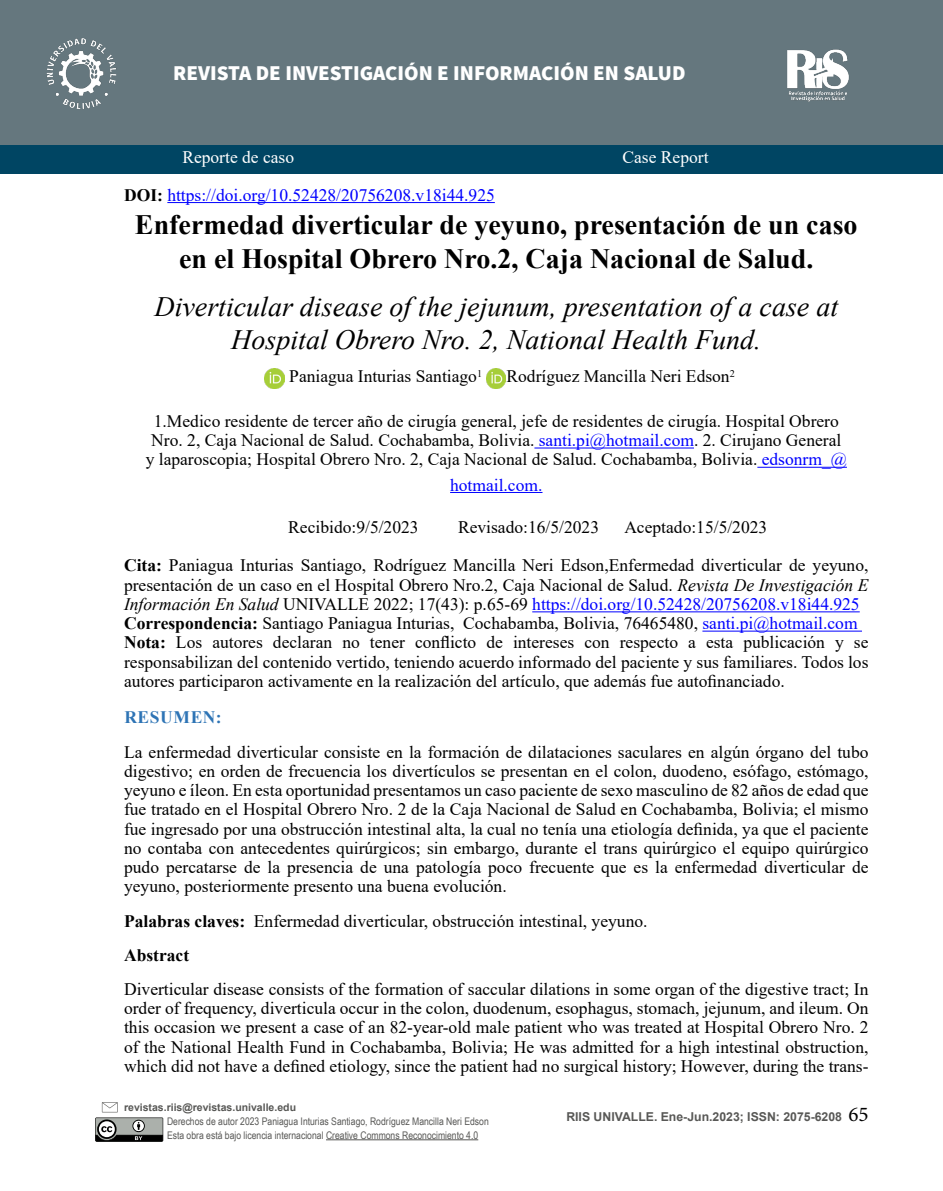
<style>
.page{position:relative;width:943px;height:1191px;background:#fff}
.page>*{position:absolute;margin:0;border:0;box-sizing:border-box;transform-origin:0 0}
.t1{font:700 28px/33.6px "Times New Roman";color:#000;text-align:center}
.t2{font:italic 28px/33.6px "Times New Roman";color:#000;text-align:center}
.t3{font:900 21px "Source Sans Pro";color:#fff}
.t4{font:21px "Minion Pro";color:#000}
.t5{font:17.5px/19.2px "Times New Roman";color:#000}
.t6{font:17.5px "Times New Roman";color:#00f}
.t7{font:17.5px "Times New Roman";color:#fff}
.t8{font:700 17.5px "Times New Roman";letter-spacing:.035em;color:#2e74b5}
.t9{font:700 12.25px "Arial";color:#585856}
.t10{font:10.5px/14px "Arial Narrow";color:#585856}
.t11{font:700 10.5px "Arial";color:#585856}
.s1{font-weight:700;color:#000}
.s2{color:#00f}
.s3{font-weight:700}
.s4{font-style:italic}
</style>
<div class="page">
<div style="left:0;top:0;width:943px;height:146px;background:#65777e"></div>
<div style="left:0;top:145px;width:943px;height:29px;background:#004563"></div>
<img style="left:46px;top:38px;width:71px;height:71px">
<img style="left:787px;top:49px;width:62px;height:53px">
<hr style="left:326px;top:1139px;width:152px;height:1px;background:#585856">
<svg style="left:95px;top:1102px;width:68px;height:39px"></svg>
<hr style="left:167px;top:202px;width:328px;height:1px;background:#00f">
<hr style="left:534px;top:447px;width:160px;height:1px;background:#00f">
<hr style="left:757px;top:467px;width:89px;height:1px;background:#00f">
<hr style="left:450px;top:492px;width:92px;height:1px;background:#00f">
<hr style="left:532px;top:611px;width:327px;height:1px;background:#00f">
<hr style="left:702px;top:630px;width:160px;height:1px;background:#00f">
<img style="left:265px;top:369px;width:19px;height:19px">
<img style="left:486px;top:369px;width:20px;height:19px">
<p class="t3" style="left:173px;top:59px;width:514px">REVISTA DE INVESTIGACIÓN E INFORMACIÓN EN SALUD</p>
<p class="t7" style="left:182px;top:145px;width:113px">Reporte de caso</p>
<p class="t7" style="left:622px;top:145px;width:88px">Case Report</p>
<p class="t6" style="left:124px;top:182px;width:372px"><span class="s1">DOI:</span> https://doi.org/10.52428/20756208.v18i44.925</p>
<h1 class="t1" style="left:135px;top:207px;width:724px">Enfermedad diverticular de yeyuno, presentación de un caso en el Hospital Obrero Nro.2, Caja Nacional de Salud.</h1>
<h1 class="t2" style="left:154px;top:289px;width:685px">Diverticular disease of the jejunum, presentation of a case at<br>Hospital Obrero Nro. 2, National Health Fund.</h1>
<p class="t5" style="left:289px;top:366px;width:194px">Paniagua Inturias Santiago<sup>1</sup></p>
<p class="t5" style="left:506px;top:366px;width:230px">Rodríguez Mancilla Neri Edson<sup>2</sup></p>
<p class="t5" style="left:146px;top:411px;width:702px;text-align:center">1.Medico residente de tercer año de cirugía general, jefe de residentes de cirugía. Hospital Obrero<br>Nro. 2, Caja Nacional de Salud. Cochabamba, Bolivia. <span class="s2">santi.pi@hotmail.com</span>. 2. Cirujano General y laparoscopia; Hospital Obrero Nro. 2, Caja Nacional de Salud. Cochabamba, Bolivia. <span class="s2">edsonrm_@</span></p>
<p class="t6" style="left:450px;top:472px;width:94px">hotmail.com.</p>
<p class="t5" style="left:288px;top:517px;width:132px">Recibido:9/5/2023</p>
<p class="t5" style="left:458px;top:517px;width:142px">Revisado:16/5/2023</p>
<p class="t5" style="left:624px;top:517px;width:144px">Aceptado:15/5/2023</p>
<p class="t5" style="left:124px;top:555px;width:746px"><span class="s3">Cita:</span> Paniagua Inturias Santiago, Rodríguez Mancilla Neri Edson,Enfermedad diverticular de yeyuno, presentación de un caso en el Hospital Obrero Nro.2, Caja Nacional de Salud. <span class="s4">Revista De Investigación E Información En Salud</span> UNIVALLE 2022; 17(43): p.65-69 <span class="s2">https://doi.org/10.52428/20756208.v18i44.925<br></span><span class="s3">Correspondencia:</span> Santiago Paniagua Inturias, Cochabamba, Bolivia, 76465480, <span class="s2">santi.pi@hotmail.com </span><span class="s3">Nota:</span> Los autores declaran no tener conflicto de intereses con respecto a esta publicación y se responsabilizan del contenido vertido, teniendo acuerdo informado del paciente y sus familiares. Todos los autores participaron activamente en la realización del artículo, que además fue autofinanciado.</p>
<p class="t8" style="left:124px;top:705px;width:99px">RESUMEN:</p>
<p class="t5" style="left:124px;top:741px;width:746px;text-align:justify">La enfermedad diverticular consiste en la formación de dilataciones saculares en algún órgano del tubo digestivo; en orden de frecuencia los divertículos se presentan en el colon, duodeno, esófago, estómago, yeyuno e íleon. En esta oportunidad presentamos un caso paciente de sexo masculino de 82 años de edad que fue tratado en el Hospital Obrero Nro. 2 de la Caja Nacional de Salud en Cochabamba, Bolivia; el mismo fue ingresado por una obstrucción intestinal alta, la cual no tenía una etiología definida, ya que el paciente no contaba con antecedentes quirúrgicos; sin embargo, durante el trans quirúrgico el equipo quirúrgico pudo percatarse de la presencia de una patología poco frecuente que es la enfermedad diverticular de yeyuno, posteriormente presento una buena evolución.</p>
<p class="t5" style="left:124px;top:903px;width:525px;line-height:34.1px"><span class="s3">Palabras claves:</span> Enfermedad diverticular, obstrucción intestinal, yeyuno.<br><span class="s3">Abstract</span></p>
<p class="t5" style="left:124px;top:978px;width:746px;text-align:justify">Diverticular disease consists of the formation of saccular dilations in some organ of the digestive tract; In order of frequency, diverticula occur in the colon, duodenum, esophagus, stomach, jejunum, and ileum. On this occasion we present a case of an 82-year-old male patient who was treated at Hospital Obrero Nro. 2 of the National Health Fund in Cochabamba, Bolivia; He was admitted for a high intestinal obstruction, which did not have a defined etiology, since the patient had no surgical history; However, during the trans-</p>
<p class="t11" style="left:124px;top:1100px;width:173px">revistas.riis@revistas.univalle.edu</p>
<p class="t10" style="left:167px;top:1113px;width:323px">Derechos de autor 2023 Paniagua Inturias Santiago, Rodríguez Mancilla Neri Edson<br>Esta obra está bajo licencia internacional Creative Commons Reconocimiento 4.0</p>
<p class="t9" style="left:124px;top:1111px;width:323px">RIIS UNIVALLE. Ene.-jun. 18(44), 2023; ISSN: 2075-6208</p>
<p class="t4" style="left:848px;top:1099px;width:22px">65</p>
<p class="t9" style="left:566px;top:1108px;width:277px">RIIS UNIVALLE. Ene-Jun.2023; ISSN: 2075-6208</p>
</div>
